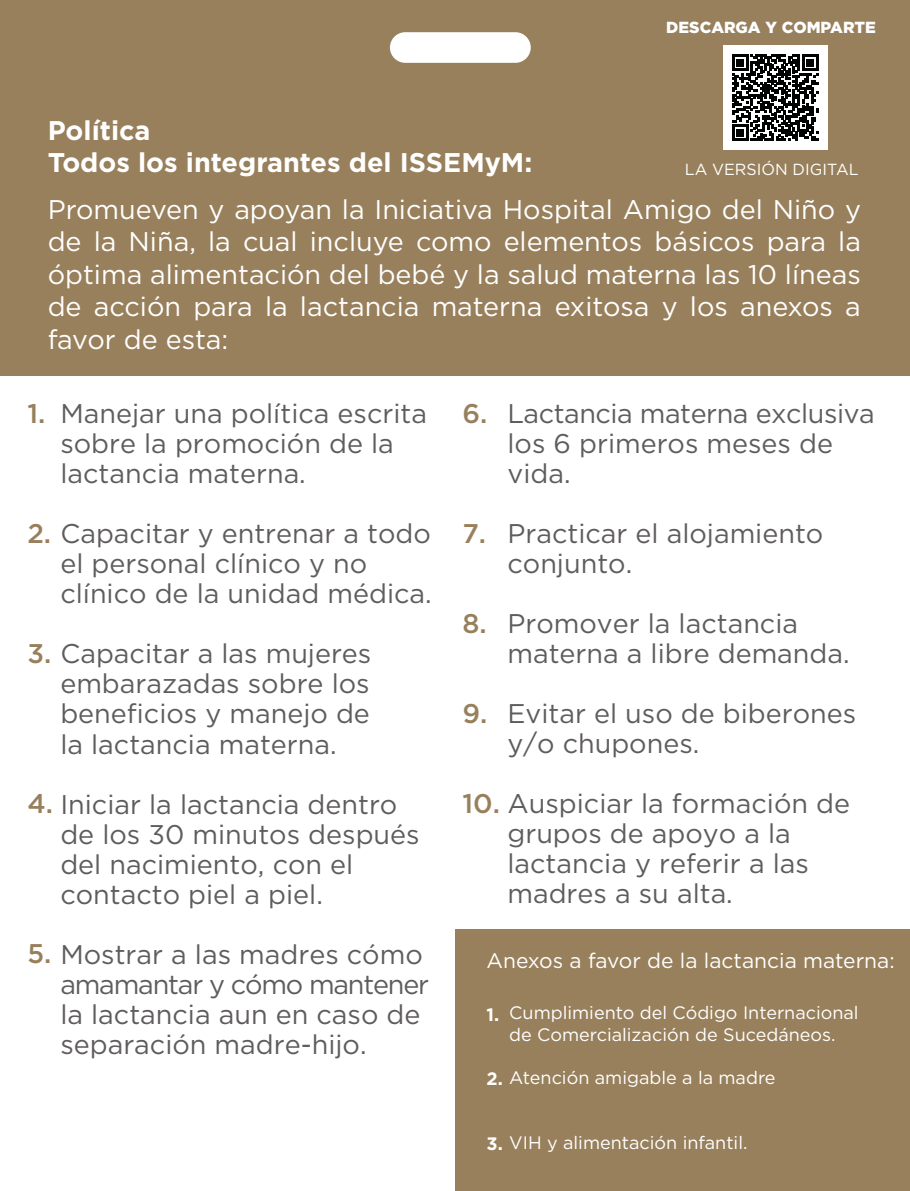
<style>
.page{position:relative;width:910px;height:1191px;background:#fff}
.page>*{position:absolute;margin:0;border:0;box-sizing:border-box;transform-origin:0 0}
.t1{font:27px/30px "Gotham";color:#5f5c5e}
.t2{font:27px/32.4px "Gotham";color:#fff;text-align:justify}
.t3{font:700 27px/32.4px "Gotham";color:#fff}
.t4{font:500 27px "Gotham";color:#98805c}
.t5{font:21px "Gotham";color:#fff}
.t6{font:18px/21.6px "Gotham";color:#fff}
.t7{font:700 18px "Gotham";color:#fff}
.t8{font:900 15.9px "Gotham";color:#fff}
.t9{font:15.9px "Gotham";color:#fff}
.s1{font-weight:500;color:#98805c}
.s2{font-weight:700}
</style>
<div class="page">
<div style="left:455px;top:929px;width:455px;height:262px;background:#98805c"></div>
<div style="left:0;top:0;width:910px;height:375px;background:#98805c"></div>
<div style="left:390px;top:32px;width:141px;height:31px;background:#fff;border-radius:15px"></div>
<div style="left:723px;top:46px;width:104px;height:104px;background:#fff"></div>
<svg style="left:732px;top:54px;width:86px;height:87px"></svg>
<p class="t8" style="left:666px;top:16px;width:211px">DESCARGA Y COMPARTE</p>
<p class="t3" style="left:48px;top:114px;width:486px">Política<br>Todos los integrantes del ISSEMyM:</p>
<p class="t2" style="left:48px;top:192px;width:815px">Promueven y apoyan la Iniciativa Hospital Amigo del Niño y de la Niña, la cual incluye como elementos básicos para la óptima alimentación del bebé y la salud materna las 10 líneas de acción para la lactancia materna exitosa y los anexos a favor de esta:</p>
<p class="t9" style="left:685px;top:159px;width:175px">LA VERSIÓN DIGITAL</p>
<p class="t4" style="left:27px;top:396px;width:19px">1.</p>
<p class="t1" style="left:60px;top:398px;width:368px">Manejar una política escrita sobre la promoción de la lactancia materna.</p>
<p class="t1" style="left:27px;top:518px;width:405px"><span class="s1">2.</span> Capacitar y entrenar a todo</p>
<p class="t1" style="left:60px;top:548px;width:373px">el personal clínico y no clínico de la unidad médica.</p>
<p class="t1" style="left:27px;top:638px;width:345px"><span class="s1">3.</span> Capacitar a las mujeres</p>
<p class="t1" style="left:60px;top:668px;width:311px;text-align:justify">embarazadas sobre los beneficios y manejo de la lactancia materna.</p>
<p class="t1" style="left:27px;top:788px;width:371px"><span class="s1">4.</span> Iniciar la lactancia dentro</p>
<p class="t1" style="left:60px;top:818px;width:361px">de los 30 minutos después del nacimiento, con el contacto piel a piel.</p>
<p class="t1" style="left:27px;top:938px;width:397px"><span class="s1">5.</span> Mostrar a las madres cómo</p>
<p class="t1" style="left:60px;top:968px;width:370px">amamantar y cómo mantener la lactancia aun en caso de separación madre-hijo.</p>
<p class="t4" style="left:462px;top:396px;width:26px">6.</p>
<p class="t4" style="left:462px;top:516px;width:25px">7.</p>
<p class="t4" style="left:462px;top:606px;width:26px">8.</p>
<p class="t4" style="left:462px;top:696px;width:26px">9.</p>
<p class="t1" style="left:507px;top:398px;width:369px">Lactancia materna exclusiva los 6 primeros meses de vida.</p>
<p class="t1" style="left:507px;top:518px;width:317px">Practicar el alojamiento conjunto.</p>
<p class="t1" style="left:507px;top:608px;width:344px">Promover la lactancia materna a libre demanda.</p>
<p class="t1" style="left:507px;top:698px;width:350px">Evitar el uso de biberones y/o chupones.</p>
<p class="t1" style="left:462px;top:788px;width:389px"><span class="s1">10.</span> Auspiciar la formación de</p>
<p class="t1" style="left:507px;top:818px;width:303px">grupos de apoyo a la lactancia y referir a las madres a su alta.</p>
<p class="t5" style="left:487px;top:947px;width:410px">Anexos a favor de la lactancia materna:</p>
<p class="t6" style="left:509px;top:1002px;width:351px">Cumplimiento del Código Internacional de Comercialización de Sucedáneos.</p>
<p class="t6" style="left:486px;top:1066px;width:291px"><span class="s2">2.</span> Atención amigable a la madre</p>
<p class="t7" style="left:486px;top:1002px;width:14px">1.</p>
<p class="t6" style="left:486px;top:1131px;width:262px"><span class="s2">3.</span> VIH y alimentación infantil.</p>
</div>
